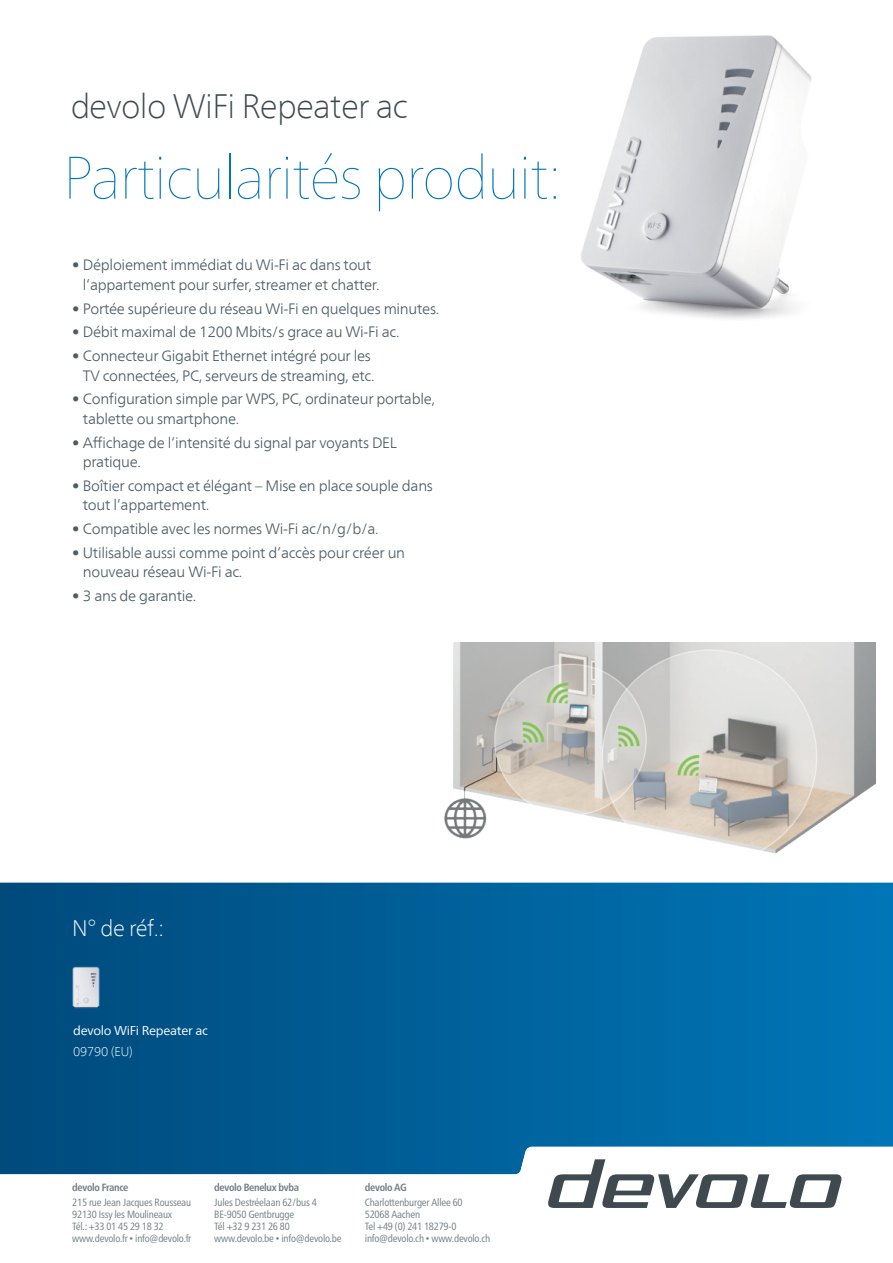
<style>
.page{position:relative;width:893px;height:1263px;background:#fff}
.page>*{position:absolute;margin:0;border:0;box-sizing:border-box;transform-origin:0 0}
.t1{font:200 60px "Frutiger Neue LT Com";letter-spacing:-.02em;color:#0076b8}
.t2{font:100 33.75px "Frutiger Neue LT Com";letter-spacing:-.02em;color:#3f4a50}
.t3{font:100 22.5px "Frutiger Neue LT Com";color:#fff}
.t4{font:300 15px/19.5px "Frutiger Neue LT Com";letter-spacing:-.02em;color:#4c5c65}
.t5{font:12.75px "Frutiger Neue LT Com";letter-spacing:-.02em;color:#fff}
.t6{font:100 12.75px "Frutiger Neue LT Com";letter-spacing:-.02em;color:#fff}
.t7{font:condensed 10.5px/12px "Frutiger Neue LT Pro";letter-spacing:-.02em;color:#737f85}
.t8{font:700 condensed 10.5px "Frutiger Neue LT Pro";letter-spacing:-.03em;color:#737f85}
.s1{font-size:7.5px}
</style>
<div class="page">
<svg style="left:0;top:882px;width:893px;height:292px;background:#06639b"></svg>
<svg style="left:547px;top:1159px;width:295px;height:49px"></svg>
<img style="left:444px;top:642px;width:431px;height:212px">
<img style="left:581px;top:35px;width:231px;height:284px">
<img style="left:67px;top:965px;width:38px;height:52px">
<h2 class="t2" style="left:70px;top:92px;width:339px">devolo WiFi Repeater ac</h2>
<h1 class="t1" style="left:64px;top:153px;width:498px">Particularités produit:</h1>
<p class="t4" style="left:83px;top:257px;width:298px;text-indent:-11px">• Déploiement immédiat du Wi-Fi ac dans tout l‘appartement pour surfer, streamer et chatter.</p>
<p class="t4" style="left:72px;top:300px;width:368px">• Portée supérieure du réseau Wi-Fi en quelques minutes.</p>
<p class="t4" style="left:72px;top:324px;width:329px">• Débit maximal de 1200 Mbits/s grace au Wi-Fi ac.</p>
<p class="t4" style="left:72px;top:347px;width:304px;text-align:right">• Connecteur Gigabit Ethernet intégré pour les<br>TV connectées, PC, serveurs de streaming, etc.</p>
<p class="t4" style="left:83px;top:389px;width:354px;text-indent:-11px">• Configuration simple par WPS, PC, ordinateur portable, tablette ou smartphone.</p>
<p class="t4" style="left:83px;top:433px;width:316px;text-indent:-11px">• Affichage de l‘intensité du signal par voyants DEL pratique.</p>
<p class="t4" style="left:83px;top:477px;width:352px;text-indent:-11px">• Boîtier compact et élégant – Mise en place souple dans tout l‘appartement.</p>
<p class="t4" style="left:72px;top:520px;width:308px">• Compatible avec les normes Wi-Fi ac/n/g/b/a.</p>
<p class="t4" style="left:83px;top:544px;width:324px;text-indent:-11px">• Utilisable aussi comme point d‘accès pour créer un nouveau réseau Wi-Fi ac.</p>
<p class="t4" style="left:72px;top:587px;width:126px">• 3 ans de garantie.</p>
<h3 class="t3" style="left:72px;top:915px;width:93px">N° de réf.:</h3>
<p class="t5" style="left:73px;top:1025px;width:136px">devolo WiFi Repeater ac</p>
<p class="t6" style="left:73px;top:1044px;width:61px">09790 (EU)</p>
<p class="t8" style="left:72px;top:1181px;width:58px">devolo France</p>
<p class="t8" style="left:214px;top:1181px;width:86px">devolo Benelux bvba</p>
<p class="t8" style="left:365px;top:1181px;width:44px">devolo AG</p>
<p class="t7" style="left:72px;top:1197px;width:121px">215 rue Jean Jacques Rousseau<br>92130 Issy les Moulineaux<br>Tél.: +33 01 45 29 18 32 www.devolo.fr <span class="s1">•</span> info@devolo.fr</p>
<p class="t7" style="left:214px;top:1197px;width:129px">Jules Destréelaan 62/bus 4<br>BE-9050 Gentbrugge<br>Tél +32 9 231 26 80 www.devolo.be <span class="s1">•</span> info@devolo.be</p>
<p class="t7" style="left:365px;top:1197px;width:127px">Charlottenburger Allee 60<br>52068 Aachen<br>Tel +49 (0) 241 18279-0 info@devolo.ch <span class="s1">•</span> www.devolo.ch</p>
</div>
